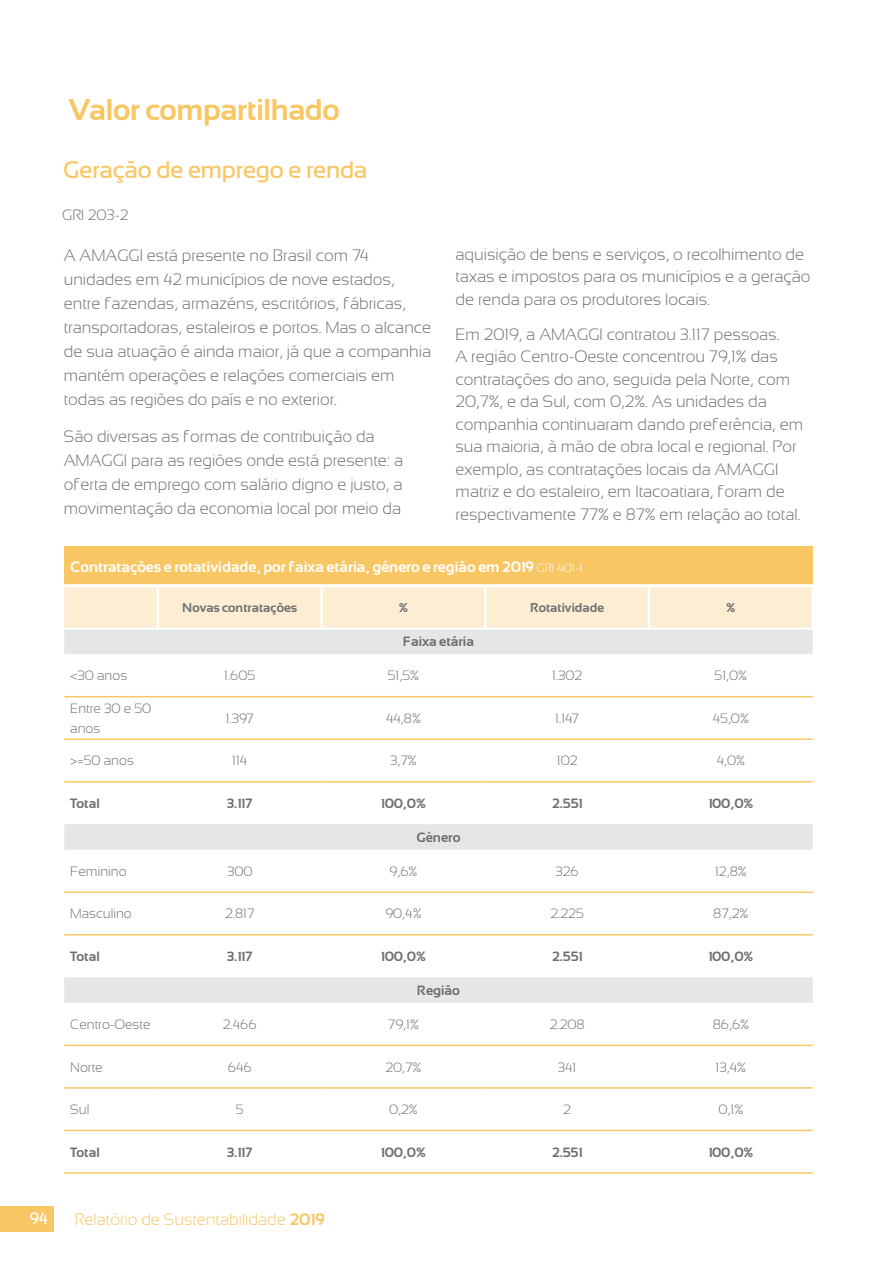
<style>
.page{position:relative;width:893px;height:1263px;background:#fff}
.page>*{position:absolute;margin:0;border:0;box-sizing:border-box;transform-origin:0 0}
.t1{font:700 30px "Sansation AMAGGI";letter-spacing:-.01em;color:#f8c764}
.t2{font:600 24px "Sansation AMAGGI";letter-spacing:-.005em;color:#f8c764}
.t3{font:300 16.5px/22.5px "Sansation AMAGGI";color:#6d6e71}
.t4{font:300 16.5px "Sansation AMAGGI";color:#f8c764}
.t5{font:600 16.5px "Sansation AMAGGI";color:#fff}
.t6{font:700 15px "Sansation AMAGGI";color:#fff}
.t7{font:300 15px "Sansation AMAGGI";color:#6d6e71}
.t8{font:300 13.5px/19.5px "Sansation AMAGGI";color:#6d6e71}
.t9{font:700 13.5px "Sansation AMAGGI";color:#6d6e71}
.t10{font:700 12.75px "Sansation AMAGGI";color:#6d6e71}
.s1{font-weight:300;font-size:12px}
.s2{font-weight:700}
</style>
<div class="page">
<div style="left:0;top:1206px;width:53px;height:26px;background:#f8c764"></div>
<div style="left:64px;top:546px;width:749px;height:40px;background:#f8c764"></div>
<div style="left:64px;top:587px;width:748px;height:40px;background:#fdeed3"></div>
<svg style="left:64px;top:630px;width:749px;height:373px"></svg>
<hr style="left:64px;top:584px;width:94px;height:3px;background:#fff">
<hr style="left:158px;top:584px;width:164px;height:3px;background:#fff">
<hr style="left:322px;top:584px;width:163px;height:3px;background:#fff">
<hr style="left:485px;top:584px;width:164px;height:3px;background:#fff">
<hr style="left:649px;top:584px;width:165px;height:3px;background:#fff">
<hr style="left:157px;top:587px;width:2px;height:40px;background:#fff">
<hr style="left:320px;top:587px;width:3px;height:40px;background:#fff">
<hr style="left:484px;top:587px;width:2px;height:40px;background:#fff">
<hr style="left:648px;top:587px;width:2px;height:40px;background:#fff">
<hr style="left:64px;top:696px;width:94px;height:1px;background:#f8c764">
<hr style="left:158px;top:696px;width:164px;height:1px;background:#f8c764">
<hr style="left:322px;top:696px;width:163px;height:1px;background:#f8c764">
<hr style="left:485px;top:696px;width:164px;height:1px;background:#f8c764">
<hr style="left:649px;top:696px;width:164px;height:1px;background:#f8c764">
<hr style="left:64px;top:738px;width:94px;height:2px;background:#f8c764">
<hr style="left:158px;top:738px;width:164px;height:2px;background:#f8c764">
<hr style="left:322px;top:738px;width:163px;height:2px;background:#f8c764">
<hr style="left:485px;top:738px;width:164px;height:2px;background:#f8c764">
<hr style="left:649px;top:738px;width:164px;height:2px;background:#f8c764">
<hr style="left:64px;top:781px;width:94px;height:1px;background:#f8c764">
<hr style="left:158px;top:781px;width:164px;height:1px;background:#f8c764">
<hr style="left:322px;top:781px;width:163px;height:1px;background:#f8c764">
<hr style="left:485px;top:781px;width:164px;height:1px;background:#f8c764">
<hr style="left:649px;top:781px;width:164px;height:1px;background:#f8c764">
<hr style="left:64px;top:891px;width:94px;height:2px;background:#f8c764">
<hr style="left:158px;top:891px;width:164px;height:2px;background:#f8c764">
<hr style="left:322px;top:891px;width:163px;height:2px;background:#f8c764">
<hr style="left:485px;top:891px;width:164px;height:2px;background:#f8c764">
<hr style="left:649px;top:891px;width:164px;height:2px;background:#f8c764">
<hr style="left:64px;top:934px;width:94px;height:1px;background:#f8c764">
<hr style="left:158px;top:934px;width:164px;height:1px;background:#f8c764">
<hr style="left:322px;top:934px;width:163px;height:1px;background:#f8c764">
<hr style="left:485px;top:934px;width:164px;height:1px;background:#f8c764">
<hr style="left:649px;top:934px;width:164px;height:1px;background:#f8c764">
<hr style="left:64px;top:1045px;width:94px;height:1px;background:#f8c764">
<hr style="left:158px;top:1045px;width:164px;height:1px;background:#f8c764">
<hr style="left:322px;top:1045px;width:163px;height:1px;background:#f8c764">
<hr style="left:485px;top:1045px;width:164px;height:1px;background:#f8c764">
<hr style="left:649px;top:1045px;width:164px;height:1px;background:#f8c764">
<hr style="left:64px;top:1087px;width:94px;height:2px;background:#f8c764">
<hr style="left:158px;top:1087px;width:164px;height:2px;background:#f8c764">
<hr style="left:322px;top:1087px;width:163px;height:2px;background:#f8c764">
<hr style="left:485px;top:1087px;width:164px;height:2px;background:#f8c764">
<hr style="left:649px;top:1087px;width:164px;height:2px;background:#f8c764">
<hr style="left:64px;top:1130px;width:94px;height:1px;background:#f8c764">
<hr style="left:158px;top:1130px;width:164px;height:1px;background:#f8c764">
<hr style="left:322px;top:1130px;width:163px;height:1px;background:#f8c764">
<hr style="left:485px;top:1130px;width:164px;height:1px;background:#f8c764">
<hr style="left:649px;top:1130px;width:164px;height:1px;background:#f8c764">
<hr style="left:64px;top:1172px;width:94px;height:2px;background:#f8c764">
<hr style="left:158px;top:1172px;width:164px;height:2px;background:#f8c764">
<hr style="left:322px;top:1172px;width:163px;height:2px;background:#f8c764">
<hr style="left:485px;top:1172px;width:164px;height:2px;background:#f8c764">
<hr style="left:649px;top:1172px;width:164px;height:2px;background:#f8c764">
<h1 class="t1" style="left:68px;top:92px;width:273px">Valor compartilhado</h1>
<h2 class="t2" style="left:63px;top:157px;width:306px">Geração de emprego e renda</h2>
<p class="t7" style="left:62px;top:207px;width:68px">GRI 203-2</p>
<p class="t3" style="left:455px;top:243px;width:357px">aquisição de bens e serviços, o recolhimento de taxas e impostos para os municípios e a geração de renda para os produtores locais.</p>
<p class="t3" style="left:455px;top:323px;width:349px">Em 2019, a AMAGGI contratou 3.117 pessoas.<br>A região Centro-Oeste concentrou 79,1% das contratações do ano, seguida pela Norte, com 20,7%, e da Sul, com 0,2%. As unidades da companhia continuaram dando preferência, em sua maioria, à mão de obra local e regional. Por exemplo, as contratações locais da AMAGGI matriz e do estaleiro, em Itacoatiara, foram de respectivamente 77% e 87% em relação ao total.</p>
<p class="t6" style="left:70px;top:558px;width:514px">Contratações e rotatividade, por faixa etária, gênero e região em 2019 <span class="s1">GRI 401-1</span></p>
<p class="t10" style="left:182px;top:600px;width:116px">Novas contratações</p>
<p class="t10" style="left:399px;top:600px;width:11px">%</p>
<p class="t10" style="left:530px;top:600px;width:75px">Rotatividade</p>
<p class="t10" style="left:726px;top:600px;width:11px">%</p>
<p class="t9" style="left:403px;top:634px;width:73px">Faixa etária</p>
<p class="t8" style="left:70px;top:666px;width:58px">&lt;30 anos</p>
<p class="t8" style="left:224px;top:666px;width:33px">1.605</p>
<p class="t8" style="left:388px;top:666px;width:33px">51,5%</p>
<p class="t8" style="left:552px;top:666px;width:32px">1.302</p>
<p class="t8" style="left:715px;top:666px;width:34px">51,0%</p>
<p class="t8" style="left:70px;top:699px;width:82px">Entre 30 e 50 anos</p>
<p class="t8" style="left:226px;top:708px;width:30px">1.397</p>
<p class="t8" style="left:386px;top:708px;width:36px">44,8%</p>
<p class="t8" style="left:555px;top:708px;width:25px">1.147</p>
<p class="t8" style="left:713px;top:708px;width:38px">45,0%</p>
<p class="t8" style="left:70px;top:751px;width:65px">&gt;=50 anos</p>
<p class="t8" style="left:232px;top:751px;width:17px">114</p>
<p class="t8" style="left:390px;top:751px;width:28px">3,7%</p>
<p class="t8" style="left:557px;top:751px;width:22px">102</p>
<p class="t8" style="left:717px;top:751px;width:30px">4,0%</p>
<p class="t9" style="left:70px;top:796px;width:31px">Total</p>
<p class="t9" style="left:227px;top:796px;width:27px">3.117</p>
<p class="t9" style="left:381px;top:796px;width:46px">100,0%</p>
<p class="t9" style="left:552px;top:796px;width:32px">2.551</p>
<p class="t9" style="left:708px;top:796px;width:46px">100,0%</p>
<p class="t9" style="left:417px;top:830px;width:45px">Gênero</p>
<p class="t8" style="left:70px;top:861px;width:58px">Feminino</p>
<p class="t8" style="left:227px;top:861px;width:27px">300</p>
<p class="t8" style="left:389px;top:861px;width:29px">9,6%</p>
<p class="t8" style="left:555px;top:861px;width:25px">326</p>
<p class="t8" style="left:715px;top:861px;width:33px">12,8%</p>
<p class="t8" style="left:70px;top:904px;width:63px">Masculino</p>
<p class="t8" style="left:225px;top:904px;width:31px">2.817</p>
<p class="t8" style="left:385px;top:904px;width:38px">90,4%</p>
<p class="t8" style="left:550px;top:904px;width:35px">2.225</p>
<p class="t8" style="left:713px;top:904px;width:37px">87,2%</p>
<p class="t9" style="left:70px;top:949px;width:31px">Total</p>
<p class="t9" style="left:227px;top:949px;width:27px">3.117</p>
<p class="t9" style="left:381px;top:949px;width:46px">100,0%</p>
<p class="t9" style="left:552px;top:949px;width:32px">2.551</p>
<p class="t9" style="left:708px;top:949px;width:46px">100,0%</p>
<p class="t9" style="left:417px;top:983px;width:45px">Região</p>
<p class="t8" style="left:70px;top:1015px;width:82px">Centro-Oeste</p>
<p class="t8" style="left:223px;top:1015px;width:35px">2.466</p>
<p class="t8" style="left:388px;top:1015px;width:32px">79,1%</p>
<p class="t8" style="left:550px;top:1015px;width:36px">2.208</p>
<p class="t8" style="left:713px;top:1015px;width:38px">86,6%</p>
<p class="t8" style="left:70px;top:1057px;width:34px">Norte</p>
<p class="t8" style="left:228px;top:1057px;width:25px">646</p>
<p class="t8" style="left:385px;top:1057px;width:38px">20,7%</p>
<p class="t8" style="left:558px;top:1057px;width:20px">341</p>
<p class="t8" style="left:716px;top:1057px;width:32px">13,4%</p>
<p class="t8" style="left:70px;top:1100px;width:21px">Sul</p>
<p class="t8" style="left:236px;top:1100px;width:9px">5</p>
<p class="t8" style="left:389px;top:1100px;width:30px">0,2%</p>
<p class="t8" style="left:563px;top:1100px;width:9px">2</p>
<p class="t8" style="left:718px;top:1100px;width:26px">0,1%</p>
<p class="t9" style="left:70px;top:1144px;width:31px">Total</p>
<p class="t9" style="left:227px;top:1144px;width:27px">3.117</p>
<p class="t9" style="left:381px;top:1144px;width:46px">100,0%</p>
<p class="t9" style="left:552px;top:1144px;width:32px">2.551</p>
<p class="t9" style="left:708px;top:1144px;width:46px">100,0%</p>
<p class="t3" style="left:64px;top:243px;width:369px;line-height:24px">A AMAGGI está presente no Brasil com 74 unidades em 42 municípios de nove estados, entre fazendas, armazéns, escritórios, fábricas, transportadoras, estaleiros e portos. Mas o alcance de sua atuação é ainda maior, já que a companhia mantém operações e relações comerciais em todas as regiões do país e no exterior.</p>
<p class="t3" style="left:64px;top:424px;width:341px;line-height:24px">São diversas as formas de contribuição da AMAGGI para as regiões onde está presente: a oferta de emprego com salário digno e justo, a movimentação da economia local por meio da</p>
<p class="t5" style="left:29px;top:1209px;width:20px">94</p>
<p class="t4" style="left:75px;top:1210px;width:252px">Relatório de Sustentabilidade <span class="s2">2019</span></p>
</div>
